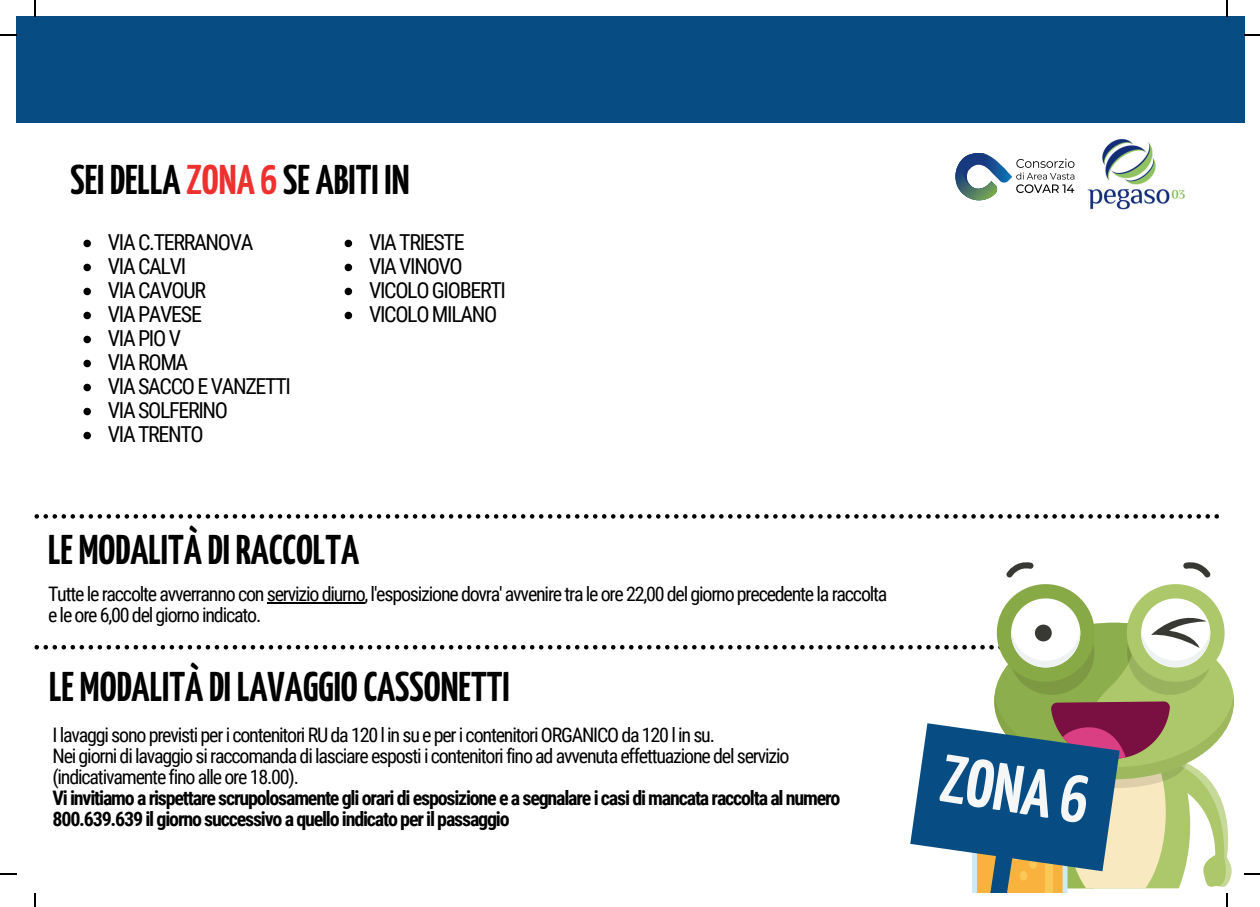
<style>
.page{position:relative;width:1260px;height:907px;background:#fff}
.page>*{position:absolute;margin:0;border:0;box-sizing:border-box;transform-origin:0 0}
.t1{font:700 67.4px "Yanone Kaffeesatz";color:#f5f7f7}
.t2{font:700 41.4px "Yanone Kaffeesatz";color:#000}
.t3{font:22px/24px "Roboto Condensed";letter-spacing:-.06em;color:#000}
.t4{font:20px/21px "Roboto Condensed";letter-spacing:-.06em;color:#000}
.t5{font:700 20px/21px "Roboto Condensed";letter-spacing:-.06em;color:#000}
.s1{color:#ee302e}
</style>
<div class="page">
<div style="left:16px;top:17px;width:1228px;height:106px;background:#074d84"></div>
<svg style="left:1183px;top:562px;width:26px;height:15px"></svg>
<svg style="left:1006px;top:562px;width:27px;height:15px"></svg>
<img style="left:1074px;top:139px;width:111px;height:71px">
<img style="left:996px;top:160px;width:15px;height:33px">
<img style="left:955px;top:153px;width:41px;height:47px">
<svg style="left:1016px;top:159px;width:58px;height:34px"></svg>
<svg style="left:34px;top:514px;width:1184px;height:4px"></svg>
<svg style="left:83px;top:240px;width:8px;height:7px"></svg>
<svg style="left:83px;top:264px;width:8px;height:7px"></svg>
<svg style="left:83px;top:288px;width:8px;height:7px"></svg>
<svg style="left:83px;top:312px;width:8px;height:7px"></svg>
<svg style="left:83px;top:336px;width:8px;height:7px"></svg>
<svg style="left:83px;top:360px;width:8px;height:7px"></svg>
<svg style="left:83px;top:384px;width:8px;height:7px"></svg>
<svg style="left:83px;top:408px;width:8px;height:7px"></svg>
<svg style="left:83px;top:432px;width:8px;height:7px"></svg>
<svg style="left:344px;top:240px;width:8px;height:7px"></svg>
<svg style="left:344px;top:264px;width:8px;height:7px"></svg>
<svg style="left:344px;top:288px;width:8px;height:7px"></svg>
<svg style="left:344px;top:312px;width:8px;height:7px"></svg>
<svg style="left:35px;top:0;width:1px;height:16px"></svg>
<svg style="left:0;top:34px;width:17px;height:2px"></svg>
<svg style="left:1226px;top:0;width:1px;height:16px"></svg>
<svg style="left:1244px;top:34px;width:15px;height:2px"></svg>
<svg style="left:0;top:873px;width:17px;height:2px"></svg>
<svg style="left:34px;top:584px;width:1200px;height:323px"></svg>
<svg style="left:1244px;top:873px;width:15px;height:2px"></svg>
<h2 class="t2" style="left:70px;top:150px;width:340px">SEI DELLA <span class="s1">ZONA 6</span> SE ABITI IN</h2>
<p class="t3" style="left:108px;top:229px;width:184px">VIA C.TERRANOVA<br>VIA CALVI<br>VIA CAVOUR<br>VIA PAVESE<br>VIA PIO V<br>VIA ROMA<br>VIA SACCO E VANZETTI<br>VIA SOLFERINO<br>VIA TRENTO</p>
<p class="t3" style="left:369px;top:229px;width:138px">VIA TRIESTE<br>VIA VINOVO<br>VICOLO GIOBERTI<br>VICOLO MILANO</p>
<h2 class="t2" style="left:48px;top:520px;width:312px">LE MODALITÀ DI RACCOLTA</h2>
<p class="t4" style="left:48px;top:583px;width:840px">Tutte le raccolte avverranno con servizio diurno, l'esposizione dovra' avvenire tra le ore 22,00 del giorno precedente la raccolta e le ore 6,00 del giorno indicato.</p>
<h2 class="t2" style="left:49px;top:656px;width:462px">LE MODALITÀ DI LAVAGGIO CASSONETTI</h2>
<p class="t4" style="left:52px;top:724px;width:738px">I lavaggi sono previsti per i contenitori RU da 120 l in su e per i contenitori ORGANICO da 120 l in su.<br>Nei giorni di lavaggio si raccomanda di lasciare esposti i contenitori fino ad avvenuta effettuazione del servizio (indicativamente fino alle ore 18.00).</p>
<p class="t5" style="left:52px;top:787px;width:789px">Vi invitiamo a rispettare scrupolosamente gli orari di esposizione e a segnalare i casi di mancata raccolta al numero<br>800.639.639 il giorno successivo a quello indicato per il passaggio</p>
<h1 class="t1" style="left:949px;top:730px;width:149px;rotate:9deg">ZONA 6</h1>
</div>
